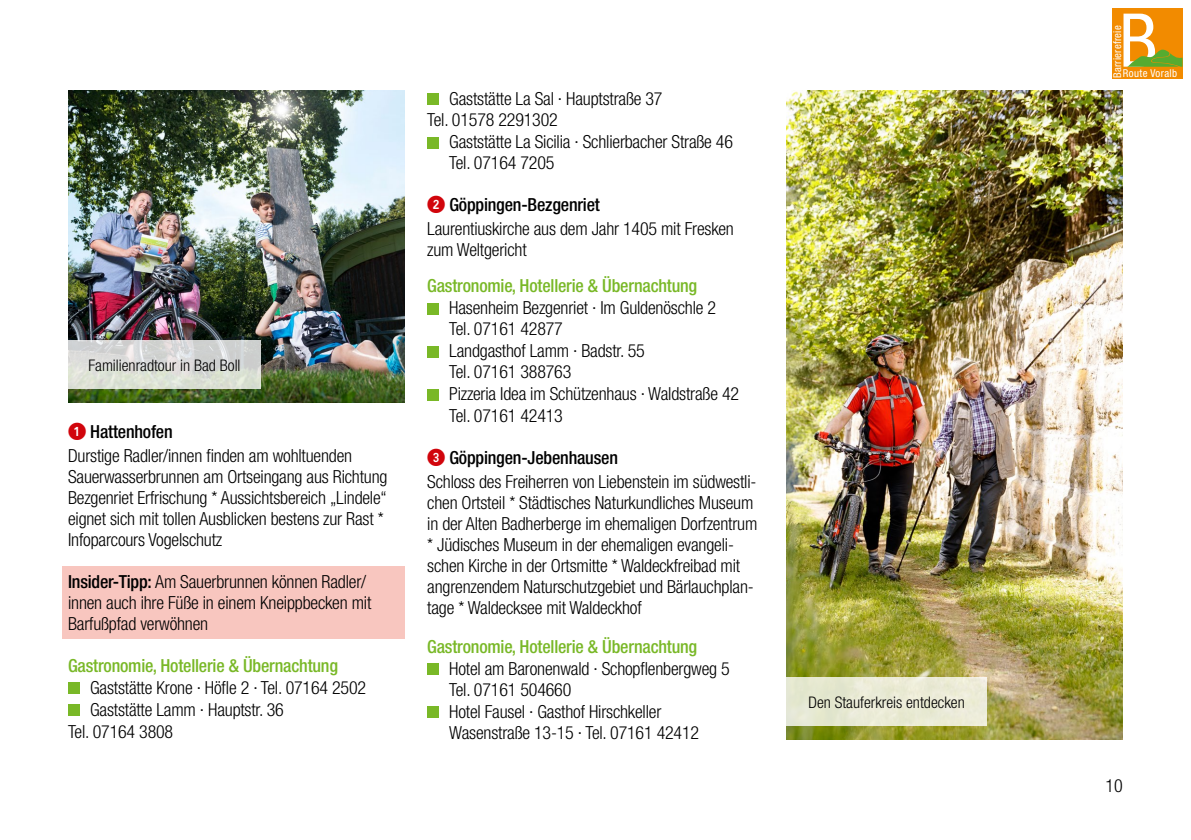
<style>
.page{position:relative;width:1191px;height:840px;background:#fff}
.page>*{position:absolute;margin:0;border:0;box-sizing:border-box;transform-origin:0 0}
.t1{font:condensed 74.2px "Helvetica Neue";color:#fff}
.t2{font:300 condensed 18px/21px "Helvetica Neue";letter-spacing:-.01em;color:#000}
.t3{font:500 condensed 18px "Helvetica Neue";letter-spacing:-.01em;color:#79b827}
.t4{font:300 condensed 16px "Helvetica Neue";color:#000}
.t5{font:condensed 10.8px "Helvetica Neue";letter-spacing:.02em;color:#fff}
.t6{font:condensed 10.8px "Helvetica Neue";letter-spacing:.04em;color:#fff}
.s1{font-family:"POI Alpstein 1";font-weight:400;font-stretch:normal;color:#d1050c}
.s2{font-weight:500}
</style>
<div class="page">
<div style="left:62px;top:566px;width:342px;height:72px;background:#f8c6bf"></div>
<div style="left:68px;top:682px;width:11px;height:11px;background:#79b827"></div>
<div style="left:68px;top:704px;width:11px;height:11px;background:#79b827"></div>
<div style="left:427px;top:94px;width:11px;height:11px;background:#79b827"></div>
<div style="left:427px;top:137px;width:11px;height:11px;background:#79b827"></div>
<div style="left:427px;top:303px;width:11px;height:11px;background:#79b827"></div>
<div style="left:427px;top:346px;width:11px;height:11px;background:#79b827"></div>
<div style="left:427px;top:389px;width:11px;height:11px;background:#79b827"></div>
<div style="left:427px;top:663px;width:11px;height:11px;background:#79b827"></div>
<div style="left:427px;top:706px;width:11px;height:11px;background:#79b827"></div>
<div style="left:1111px;top:9px;width:71px;height:70px;background:#f28b00"></div>
<svg style="left:1127px;top:50px;width:55px;height:17px"></svg>
<img style="left:68px;top:91px;width:336px;height:312px">
<img style="left:786px;top:91px;width:337px;height:648px">
<div style="left:786px;top:676px;width:200px;height:48px;background:#e9ead5"></div>
<svg style="left:68px;top:340px;width:193px;height:48px;fill:#d9dcd5"></svg>
<p class="t4" style="left:88px;top:356px;width:154px">Familienradtour in Bad Boll</p>
<p class="t2" style="left:68px;top:419px;width:286px;line-height:24px"><span class="s1">1</span> <span class="s2">Hattenhofen<br></span>Durstige Radler/innen finden am wohltuenden</p>
<p class="t2" style="left:68px;top:465px;width:321px">Sauerwasserbrunnen am Ortseingang aus Richtung Bezgenriet Erfrischung * Aussichtsbereich „Lindele“ eignet sich mit tollen Ausblicken bestens zur Rast * Infoparcours Vogelschutz</p>
<p class="t2" style="left:68px;top:570px;width:305px"><span class="s2">Insider-Tipp:</span> Am Sauerbrunnen können Radler/ innen auch ihre Füße in einem Kneippbecken mit<br>Barfußpfad verwöhnen</p>
<p class="t3" style="left:68px;top:654px;width:271px">Gastronomie, Hotellerie &amp; Übernachtung</p>
<p class="t2" style="left:90px;top:676px;width:278px">Gaststätte Krone · Höfle 2 · Tel. 07164 2502</p>
<p class="t2" style="left:90px;top:698px;width:195px">Gaststätte Lamm · Hauptstr. 36</p>
<p class="t2" style="left:68px;top:720px;width:107px">Tel. 07164 3808</p>
<p class="t2" style="left:427px;top:88px;width:237px;text-indent:22px">Gaststätte La Sal · Hauptstraße 37<br>Tel. 01578 2291302</p>
<p class="t2" style="left:449px;top:131px;width:285px">Gaststätte La Sicilia · Schlierbacher Straße 46<br>Tel. 07164 7205</p>
<p class="t2" style="left:427px;top:193px;width:308px;line-height:24px"><span class="s1">2</span> <span class="s2">Göppingen-Bezgenriet<br></span>Laurentiuskirche aus dem Jahr 1405 mit Fresken</p>
<p class="t2" style="left:427px;top:239px;width:101px">zum Weltgericht</p>
<p class="t3" style="left:427px;top:275px;width:271px">Gastronomie, Hotellerie &amp; Übernachtung</p>
<p class="t2" style="left:449px;top:297px;width:291px">Hasenheim Bezgenriet · Im Guldenöschle 2<br>Tel. 07161 42877<br>Landgasthof Lamm · Badstr. 55<br>Tel. 07161 388763<br>Pizzeria Idea im Schützenhaus · Waldstraße 42<br>Tel. 07161 42413</p>
<p class="t2" style="left:427px;top:445px;width:331px;line-height:24px"><span class="s1">3</span> <span class="s2">Göppingen-Jebenhausen<br></span>Schloss des Freiherren von Liebenstein im südwestli-</p>
<p class="t2" style="left:427px;top:491px;width:331px">chen Ortsteil * Städtisches Naturkundliches Museum in der Alten Badherberge im ehemaligen Dorfzentrum * Jüdisches Museum in der ehemaligen evangeli&shy;schen Kirche in der Ortsmitte * Waldeckfreibad mit angrenzendem Naturschutzgebiet und Bärlauchplan&shy;tage * Waldecksee mit Waldeckhof</p>
<p class="t3" style="left:427px;top:635px;width:271px">Gastronomie, Hotellerie &amp; Übernachtung</p>
<p class="t2" style="left:449px;top:657px;width:282px">Hotel am Baronenwald · Schopflenbergweg 5<br>Tel. 07161 504660<br>Hotel Fausel · Gasthof Hirschkeller Wasenstraße 13-15 · Tel. 07161 42412</p>
<p class="t4" style="left:808px;top:692px;width:158px">Den Stauferkreis entdecken</p>
<h1 class="t1" style="left:1119px;top:-3px;width:40px">B</h1>
<p class="t5" style="left:1111px;top:78px;width:54px;rotate:-90deg">Barrierefreie</p>
<p class="t6" style="left:1123px;top:67px;width:56px">Route Voralb</p>
<p class="t2" style="left:1105px;top:774px;width:19px">10</p>
</div>
